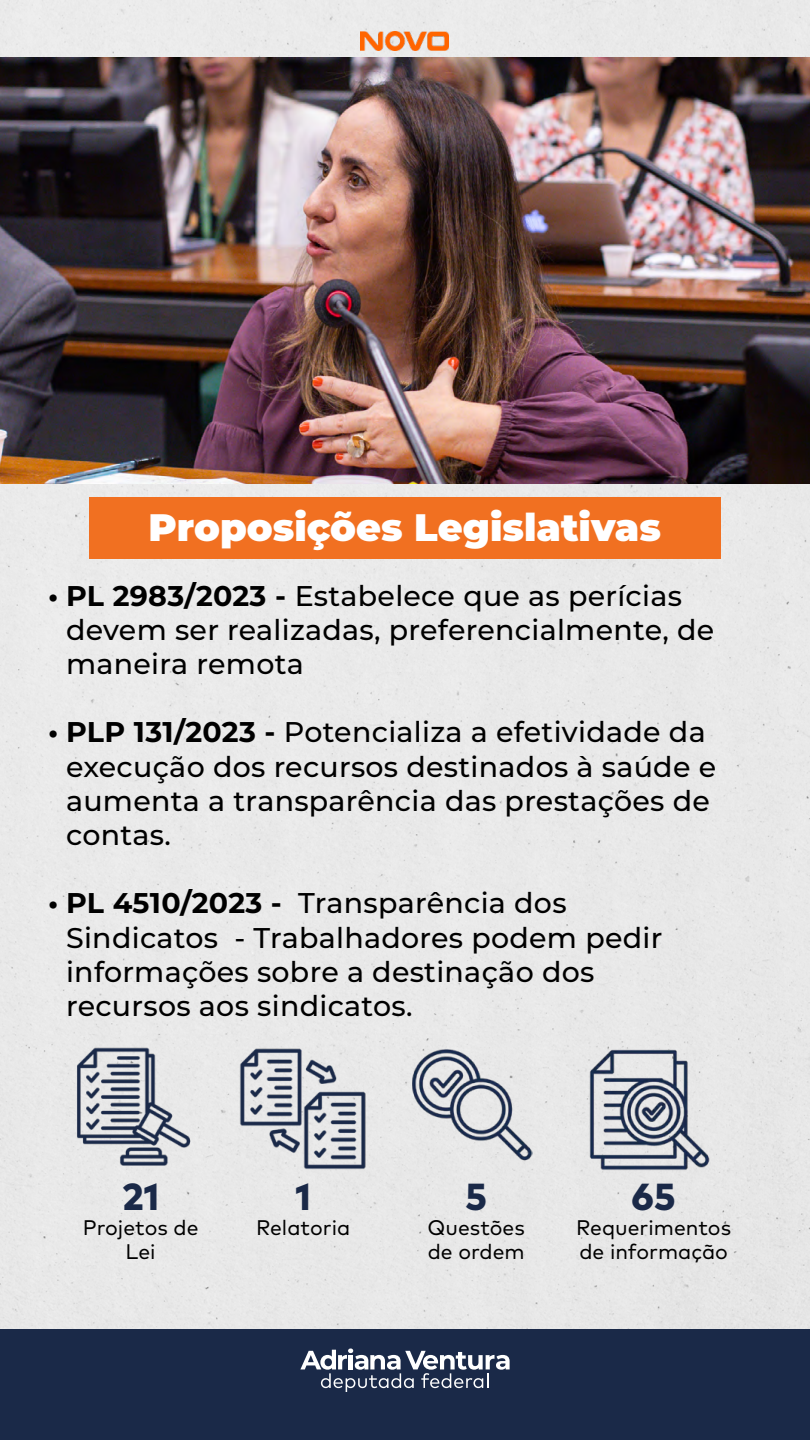
<style>
.page{position:relative;width:810px;height:1440px;background:#fff}
.page>*{position:absolute;margin:0;border:0;box-sizing:border-box;transform-origin:0 0}
.t1{font:900 38.25px "Montserrat";color:#fff}
.t2{font:800 37.65px "Mark Pro";color:#1a2948}
.t3{font:500 28.5px/34.2px "Montserrat";letter-spacing:.01em;color:#000}
.t4{font:21.15px/24.5px "Mark Pro";color:#000}
.s1{font-weight:700}
</style>
<div class="page">
<div style="left:0;top:0;width:810px;height:1329px;background:#e9e9e9"></div>
<div style="left:0;top:1329px;width:810px;height:111px;background:#1a2948"></div>
<svg style="left:300px;top:1348px;width:210px;height:44px"></svg>
<div style="left:89px;top:497px;width:632px;height:61px;background:#f17021"></div>
<img style="left:361px;top:32px;width:88px;height:19px">
<img style="left:0;top:58px;width:810px;height:425px">
<img style="left:75px;top:1048px;width:118px;height:117px">
<img style="left:240px;top:1044px;width:127px;height:128px">
<img style="left:412px;top:1043px;width:121px;height:122px">
<img style="left:589px;top:1049px;width:122px;height:122px">
<h1 class="t1" style="left:149px;top:499px;width:514px">Proposições Legislativas</h1>
<p class="t3" style="left:66px;top:577px;width:650px;text-indent:-18px"><span class="s1">• PL 2983/2023 -</span> Estabelece que as perícias devem ser realizadas, preferencialmente, de maneira remota</p>
<p class="t3" style="left:66px;top:714px;width:652px;text-indent:-18px"><span class="s1">• PLP 131/2023 -</span> Potencializa a efetividade da execução dos recursos destinados à saúde e aumenta a transparência das prestações de contas.</p>
<p class="t3" style="left:66px;top:885px;width:598px;text-indent:-18px"><span class="s1">• PL 4510/2023 -</span> Transparência dos Sindicatos - Trabalhadores podem pedir informações sobre a destinação dos recursos aos sindicatos.</p>
<h2 class="t2" style="left:122px;top:1168px;width:38px">21</h2>
<p class="t4" style="left:83px;top:1213px;width:117px;text-align:center">Projetos de<br>Lei</p>
<h2 class="t2" style="left:296px;top:1168px;width:17px">1</h2>
<p class="t4" style="left:256px;top:1213px;width:96px">Relatoria</p>
<h2 class="t2" style="left:465px;top:1168px;width:23px">5</h2>
<p class="t4" style="left:428px;top:1213px;width:99px">Questões de ordem</p>
<h2 class="t2" style="left:632px;top:1168px;width:46px">65</h2>
<p class="t4" style="left:576px;top:1213px;width:156px">Requerimentos de informação</p>
</div>
